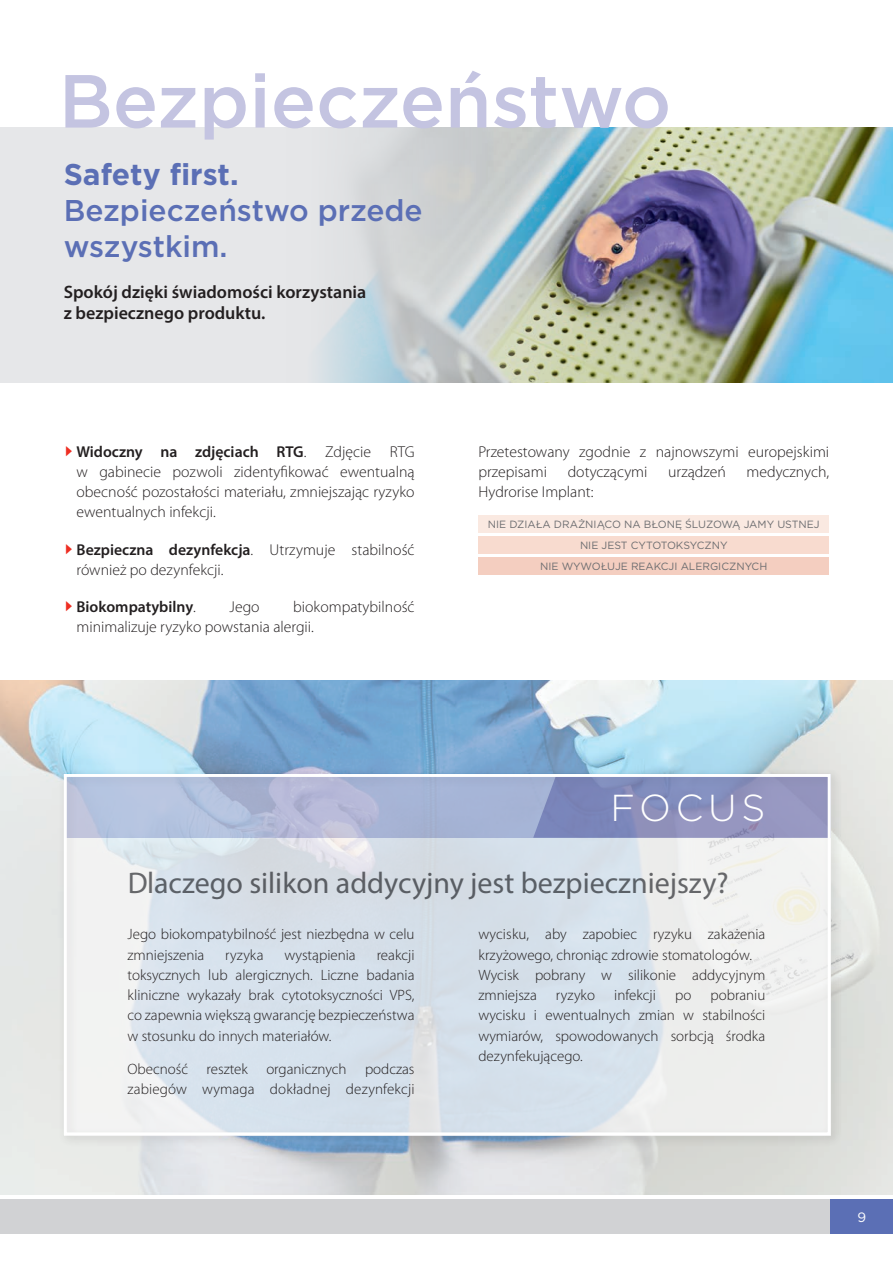
<style>
.page{position:relative;width:893px;height:1263px;background:#fff}
.page>*{position:absolute;margin:0;border:0;box-sizing:border-box;transform-origin:0 0}
.page_title{font:500 75px "Gotham";color:#c4c4e1}
.page_title-2{font:300 37.5px "Gotham";letter-spacing:.125em;color:#fff}
.t1{font:30px "Myriad Pro";color:#6c6d70}
.page_title-3{font:500 30px/36px "Gotham";color:#5b6fb5}
.text{font:600 18px/20.2px "Myriad Pro";color:#231f20}
.unordered_list{font:300 15.75px/20.2px "Myriad Pro";color:#231f20}
.t2{font:600 15.75px "Myriad Pro";color:#231f20}
.text-2{font:300 15px/20.2px "Myriad Pro";color:#231f20}
.t3{font:13.5px "Gotham";color:#fff}
.unordered_list-2{font:10.5px "Gotham";color:#6c6d70}
.s1{font-weight:700}
.s2{font-weight:600}
.s3{font-weight:300}
</style>
<div class="page">
<div style="left:0;top:1199px;width:829px;height:34px;background:#d1d2d4"></div>
<div style="left:831px;top:1199px;width:62px;height:34px;background:#5b6fb5"></div>
<img style="left:0;top:680px;width:893px;height:515px">
<div style="left:0;top:128px;width:893px;height:255px;background:#e6e7e9"></div>
<img style="left:319px;top:128px;width:574px;height:255px">
<div style="left:58px;top:768px;width:785px;height:380px;background:#231f20;opacity:.2"></div>
<img style="left:68px;top:778px;width:759px;height:353px">
<div style="left:64px;top:774px;width:767px;height:361px;border:3px solid #fff"></div>
<div style="left:478px;top:515px;width:351px;height:17px;background:#fae9e1"></div>
<div style="left:478px;top:536px;width:351px;height:17px;background:#f8dbcf"></div>
<div style="left:478px;top:558px;width:351px;height:17px;background:#f4cec0"></div>
<p class="page_title" style="left:59px;top:52px;width:614px">Bezpieczeństwo</p>
<p class="page_title-3" style="left:64px;top:156px;width:360px"><span class="s1">Safety first.<br></span>Bezpieczeństwo przede wszystkim.</p>
<p class="text" style="left:64px;top:282px;width:304px">Spokój dzięki świadomości korzystania z bezpiecznego produktu.</p>
<p class="unordered_list" style="left:77px;top:441px;width:340px;text-align:justify"><span class="s2">Widoczny na zdjęciach RTG</span>. Zdjęcie RTG w gabinecie pozwoli zidentyfikować ewentualną obecność pozostałości materiału, zmniejszając ryzyko ewentualnych infekcji.</p>
<p class="unordered_list" style="left:77px;top:539px;width:340px"><span class="s2">Bezpieczna dezynfekcja</span>. Utrzymuje stabilność również po dezynfekcji.</p>
<p class="t2" style="left:77px;top:597px;width:121px">Biokompatybilny<span class="s3">.</span></p>
<p class="unordered_list" style="left:230px;top:597px;width:32px">Jego</p>
<p class="unordered_list" style="left:77px;top:597px;width:340px;text-indent:217px">biokompatybilność minimalizuje ryzyko powstania alergii.</p>
<p class="unordered_list" style="left:478px;top:441px;width:352px">Przetestowany zgodnie z najnowszymi europejskimi przepisami</p>
<p class="unordered_list" style="left:568px;top:462px;width:81px">dotyczącymi</p>
<p class="unordered_list" style="left:668px;top:462px;width:59px">urządzeń</p>
<p class="unordered_list" style="left:747px;top:462px;width:84px">medycznych,</p>
<p class="unordered_list" style="left:478px;top:482px;width:117px">Hydrorise Implant:</p>
<p class="unordered_list-2" style="left:488px;top:517px;width:333px">NIE DZIAŁA DRAŻNIĄCO NA BŁONĘ ŚLUZOWĄ JAMY USTNEJ</p>
<p class="unordered_list-2" style="left:580px;top:539px;width:149px">NIE JEST CYTOTOKSYCZNY</p>
<p class="unordered_list-2" style="left:540px;top:560px;width:229px">NIE WYWOŁUJE REAKCJI ALERGICZNYCH</p>
<p class="page_title-2" style="left:611px;top:784px;width:156px">FOCUS</p>
<h3 class="t1" style="left:127px;top:864px;width:603px">Dlaczego silikon addycyjny jest bezpieczniejszy?</h3>
<p class="text-2" style="left:128px;top:924px;width:289px">Jego biokompatybilność jest niezbędna w celu zmniejszenia</p>
<p class="text-2" style="left:478px;top:924px;width:289px">wycisku, aby zapobiec ryzyku zakażenia krzyżowego, chroniąc zdrowie stomatologów.</p>
<p class="text-2" style="left:478px;top:965px;width:289px">Wycisk pobrany w silikonie addycyjnym zmniejsza</p>
<p class="text-2" style="left:128px;top:945px;width:289px;text-align:justify;text-indent:249px">reakcji toksycznych lub alergicznych. Liczne badania kliniczne wykazały brak cytotoksyczności VPS, co zapewnia większą gwarancję bezpieczeństwa w stosunku do innych materiałów.</p>
<p class="text-2" style="left:128px;top:1059px;width:288px">Obecność resztek organicznych podczas zabiegów wymaga dokładnej dezynfekcji</p>
<p class="text-2" style="left:225px;top:945px;width:40px">ryzyka</p>
<p class="text-2" style="left:284px;top:945px;width:73px">wystąpienia</p>
<p class="text-2" style="left:556px;top:985px;width:41px">ryzyko</p>
<p class="text-2" style="left:614px;top:985px;width:43px">infekcji</p>
<p class="text-2" style="left:675px;top:985px;width:18px">po</p>
<p class="text-2" style="left:478px;top:985px;width:289px;text-align:justify;text-indent:232px">pobraniu wycisku i ewentualnych zmian w stabilności wymiarów, spowodowanych sorbcją środka dezynfekującego.</p>
<p class="t3" style="left:857px;top:1208px;width:10px">9</p>
</div>
